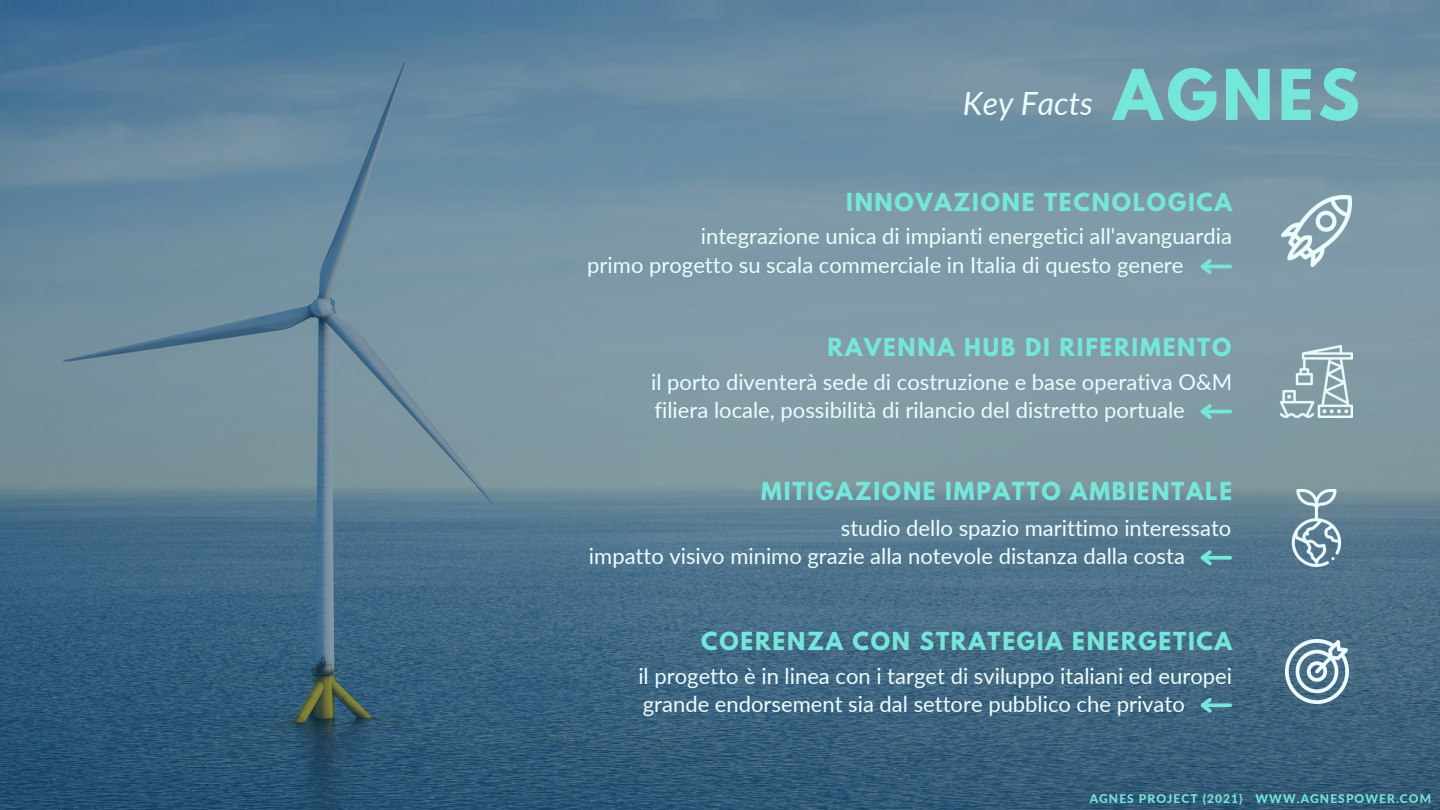
<style>
.page{position:relative;width:1440px;height:810px;background:#fff}
.page>*{position:absolute;margin:0;border:0;box-sizing:border-box;transform-origin:0 0}
.t1{font:700 62px "League Spartan";letter-spacing:.07em;color:#75e6da}
.t2{font:italic 32px "Lato";color:#ebfdff}
.t3{font:22px "Lato";color:#ebfdff}
.t4{font:700 22px "League Spartan";letter-spacing:.08em;color:#75e6da}
.t5{font:800 12px "Lato";letter-spacing:.09em;color:#75e6da}
</style>
<div class="page">
<img style="left:0;top:0;width:1440px;height:810px">
<img style="left:1281px;top:196px;width:71px;height:70px">
<img style="left:1281px;top:346px;width:72px;height:72px">
<img style="left:1278px;top:489px;width:77px;height:78px">
<img style="left:1285px;top:640px;width:64px;height:64px">
<hr style="left:1203px;top:265px;width:27px;height:3px;background:#75e6da">
<svg style="left:1196px;top:256px;width:19px;height:21px"></svg>
<hr style="left:1203px;top:410px;width:27px;height:3px;background:#75e6da">
<svg style="left:1196px;top:401px;width:19px;height:21px"></svg>
<svg style="left:1215px;top:556px;width:15px;height:4px"></svg>
<svg style="left:1196px;top:547px;width:19px;height:22px"></svg>
<svg style="left:1215px;top:703px;width:15px;height:4px"></svg>
<svg style="left:1196px;top:694px;width:19px;height:22px"></svg>
<p class="t2" style="left:963px;top:84px;width:131px">Key Facts</p>
<p class="t1" style="left:1114px;top:64px;width:248px">AGNES</p>
<p class="t4" style="left:846px;top:192px;width:387px">INNOVAZIONE TECNOLOGICA</p>
<p class="t3" style="left:701px;top:223px;width:533px">integrazione unica di impianti energetici all'avanguardia</p>
<p class="t3" style="left:587px;top:251px;width:598px">primo progetto su scala commerciale in Italia di questo genere</p>
<p class="t4" style="left:828px;top:337px;width:405px">RAVENNA HUB DI RIFERIMENTO</p>
<p class="t3" style="left:651px;top:369px;width:582px">il porto diventerà sede di costruzione e base operativa O&amp;M</p>
<p class="t3" style="left:654px;top:396px;width:532px">filiera locale, possibilità di rilancio del distretto portuale</p>
<p class="t4" style="left:761px;top:480px;width:472px">MITIGAZIONE IMPATTO AMBIENTALE</p>
<p class="t3" style="left:841px;top:515px;width:392px">studio dello spazio marittimo interessato</p>
<p class="t3" style="left:589px;top:542px;width:597px">impatto visivo minimo grazie alla notevole distanza dalla costa</p>
<p class="t4" style="left:701px;top:630px;width:532px">COERENZA CON STRATEGIA ENERGETICA</p>
<p class="t3" style="left:638px;top:662px;width:595px">il progetto è in linea con i target di sviluppo italiani ed europei</p>
<p class="t3" style="left:643px;top:690px;width:544px">grande endorsement sia dal settore pubblico che privato</p>
<p class="t5" style="left:1090px;top:791px;width:343px">AGNES PROJECT (2021) WWW.AGNESPOWER.COM</p>
</div>
